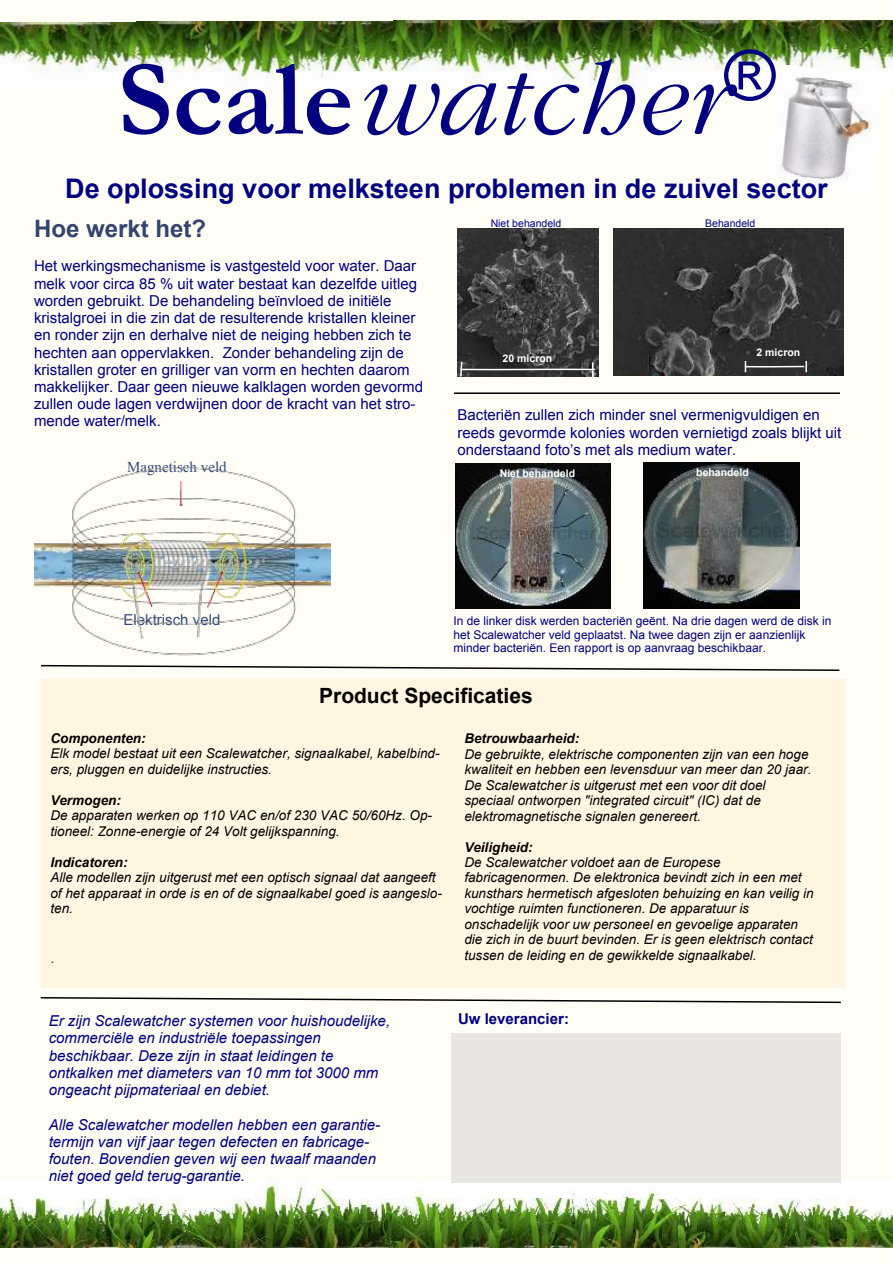
<style>
.page{position:relative;width:893px;height:1263px;background:#fff}
.page>*{position:absolute;margin:0;border:0;box-sizing:border-box;transform-origin:0 0}
.t1{font:108px "Gatineau";color:#000080}
.t2{font:700 27px "Arial";color:#000080}
.t3{font:700 24px "Arial";color:#35446f}
.t4{font:700 21px "Arial";color:#000}
.t5{font:15px/17.2px "Arial";color:#000080}
.t6{font:italic 15px/17.2px "Arial";color:#000080}
.t7{font:15px "Arial";color:#30487a}
.t8{font:15px "Times New Roman";color:#30487a}
.t9{font:700 15px "Arial";color:#000080}
.t10{font:15px "Arial";color:#35446f}
.t11{font:italic 13.5px/15.5px "Arial";color:#000}
.t12{font:italic 700 13.5px "Arial";color:#000}
.t13{font:12px/13.8px "Arial";color:#000080}
.t14{font:700 10.5px "Arial";color:#fff}
.t15{font:10.5px "Arial";color:#000080}
.s1{font-family:"Garamond";font-weight:700}
</style>
<div class="page">
<img style="left:0;top:20px;width:893px;height:69px">
<img style="left:767px;top:65px;width:117px;height:115px">
<img style="left:0;top:1180px;width:893px;height:67px">
<div style="left:39px;top:677px;width:808px;height:313px;background:#fff6e1;border:2px solid #fff"></div>
<svg style="left:40px;top:997px;width:801px;height:7px"></svg>
<div style="left:451px;top:1033px;width:389px;height:149px;background:#e7e6e3"></div>
<img style="left:34px;top:467px;width:296px;height:189px">
<svg style="left:40px;top:664px;width:800px;height:7px"></svg>
<img style="left:457px;top:229px;width:141px;height:148px">
<img style="left:613px;top:229px;width:230px;height:146px">
<img style="left:643px;top:463px;width:157px;height:145px">
<img style="left:455px;top:463px;width:156px;height:146px">
<svg style="left:744px;top:361px;width:68px;height:11px"></svg>
<svg style="left:459px;top:360px;width:137px;height:17px;background:#484848"></svg>
<hr style="left:454px;top:392px;width:386px;height:2px;background:#000">
<h1 class="t1" style="left:117px;top:44px;width:660px"><span class="s1">Scale</span>watcher<sup>®</sup></h1>
<h2 class="t2" style="left:65px;top:179px;width:764px">De oplossing voor melksteen problemen in de zuivel sector</h2>
<h3 class="t3" style="left:34px;top:220px;width:174px">Hoe werkt het?</h3>
<p class="t5" style="left:34px;top:259px;width:390px">Het werkingsmechanisme is vastgesteld voor water. Daar melk voor circa 85 % uit water bestaat kan dezelfde uitleg worden gebruikt. De behandeling beïnvloed de initiële kristalgroei in die zin dat de resulterende kristallen kleiner en ronder zijn en derhalve niet de neiging hebben zich te hechten aan oppervlakken. Zonder behandeling zijn de kristallen groter en grilliger van vorm en hechten daarom makkelijker. Daar geen nieuwe kalklagen worden gevormd zullen oude lagen verdwijnen door de kracht van het stro&shy;mende water/melk.</p>
<p class="t8" style="left:127px;top:462px;width:101px">Magnetisch veld</p>
<p class="t15" style="left:491px;top:219px;width:72px">Niet behandeld</p>
<p class="t15" style="left:705px;top:219px;width:52px">Behandeld</p>
<p class="t14" style="left:503px;top:354px;width:51px">20 micron</p>
<p class="t14" style="left:756px;top:349px;width:45px">2 micron</p>
<p class="t5" style="left:457px;top:408px;width:385px">Bacteriën zullen zich minder snel vermenigvuldigen en reeds gevormde kolonies worden vernietigd zoals blijkt uit onderstaand foto’s met als medium water.</p>
<p class="t14" style="left:500px;top:469px;width:77px">Niet behandeld</p>
<p class="t14" style="left:696px;top:468px;width:54px">behandeld</p>
<p class="t7" style="left:124px;top:614px;width:98px">Elektrisch veld</p>
<p class="t13" style="left:453px;top:615px;width:379px">In de linker disk werden bacteriën geënt. Na drie dagen werd de disk in het Scalewatcher veld geplaatst. Na twee dagen zijn er aanzienlijk minder bacteriën. Een rapport is op aanvraag beschikbaar.</p>
<h3 class="t4" style="left:319px;top:687px;width:215px">Product Specificaties</h3>
<p class="t12" style="left:50px;top:733px;width:97px">Componenten:</p>
<p class="t11" style="left:50px;top:747px;width:391px">Elk model bestaat uit een Scalewatcher, signaalkabel, kabelbind&shy;ers, pluggen en duidelijke instructies.</p>
<p class="t12" style="left:50px;top:795px;width:72px">Vermogen:</p>
<p class="t11" style="left:50px;top:809px;width:383px">De apparaten werken op 110 VAC en/of 230 VAC 50/60Hz. Op&shy;tioneel: Zonne-energie of 24 Volt gelijkspanning.</p>
<p class="t12" style="left:50px;top:857px;width:79px">Indicatoren:</p>
<p class="t11" style="left:50px;top:871px;width:393px">Alle modellen zijn uitgerust met een optisch signaal dat aangeeft of het apparaat in orde is en of de signaalkabel goed is aangeslo&shy;ten.</p>
<p class="t10" style="left:50px;top:952px;width:6px">.</p>
<p class="t12" style="left:464px;top:733px;width:116px">Betrouwbaarheid:</p>
<p class="t11" style="left:464px;top:747px;width:349px">De gebruikte, elektrische componenten zijn van een hoge kwaliteit en hebben een levensduur van meer dan 20 jaar.<br>De Scalewatcher is uitgerust met een voor dit doel speciaal ontworpen "integrated circuit" (IC) dat de elektromagnetische signalen genereert.</p>
<p class="t12" style="left:464px;top:842px;width:70px">Veiligheid:</p>
<p class="t11" style="left:464px;top:856px;width:351px">De Scalewatcher voldoet aan de Europese fabricagenormen. De elektronica bevindt zich in een met kunsthars hermetisch afgesloten behuizing en kan veilig in vochtige ruimten functioneren. De apparatuur is onschadelijk voor uw personeel en gevoelige apparaten die zich in de buurt bevinden. Er is geen elektrisch contact tussen de leiding en de gewikkelde signaalkabel.</p>
<p class="t6" style="left:49px;top:1014px;width:343px">Er zijn Scalewatcher systemen voor huishoudelijke, commerciële en industriële toepassingen beschikbaar. Deze zijn in staat leidingen te ontkalken met diameters van 10 mm tot 3000 mm ongeacht pijpmateriaal en debiet.</p>
<p class="t6" style="left:49px;top:1117px;width:333px">Alle Scalewatcher modellen hebben een garantie&shy;termijn van vijf jaar tegen defecten en fabricage&shy;fouten. Bovendien geven wij een twaalf maanden niet goed geld terug-garantie.</p>
<p class="t9" style="left:458px;top:1013px;width:112px">Uw leverancier:</p>
</div>
